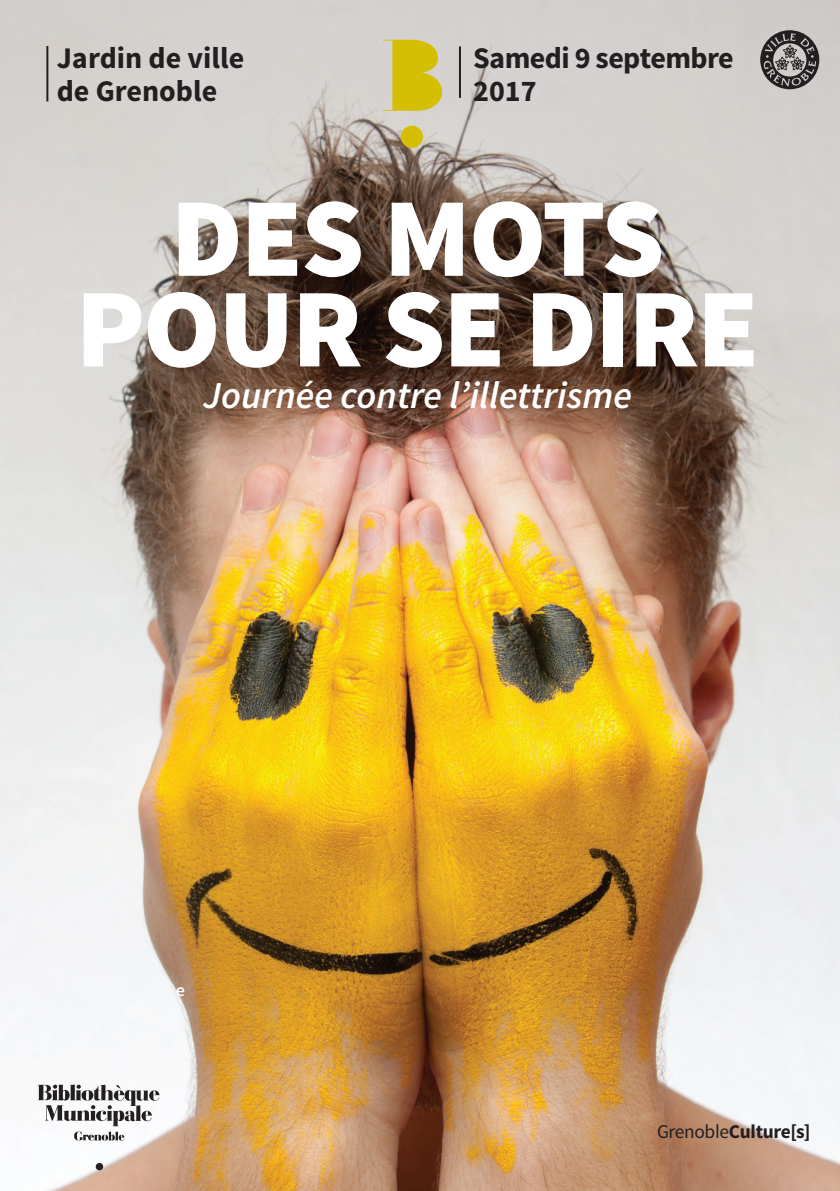
<style>
.page{position:relative;width:840px;height:1191px;background:#fff}
.page>*{position:absolute;margin:0;border:0;box-sizing:border-box;transform-origin:0 0}
.t1{font:900 112.4px "Source Sans Pro";letter-spacing:-.02em;color:#fff}
.t2{font:italic 600 38px "Source Sans Pro";color:#fff}
.t3{font:700 30px "Source Sans Pro";color:#231f20}
.t4{font:700 30px "Source Sans Pro";letter-spacing:-.02em;color:#231f20}
.t5{font:700 19.4px "Source Sans Pro";letter-spacing:-.02em;color:#231f20}
.t6{font:600 17.4px "Source Sans Pro";color:#fff;scale:1.04 1}
.s1{font-weight:400}
</style>
<div class="page">
<img style="left:0;top:0;width:839px;height:1191px">
<svg style="left:759px;top:30px;width:59px;height:59px;background:#777473"></svg>
<hr style="left:46px;top:46px;width:2px;height:55px;background:#231f20">
<svg style="left:37px;top:1084px;width:122px;height:57px"></svg>
<div style="left:96px;top:1163px;width:7px;height:7px;background:#231f20;border-radius:50%"></div>
<hr style="left:458px;top:46px;width:2px;height:52px;background:#231f20">
<svg style="left:383px;top:40px;width:59px;height:71px;background:#d5c43a"></svg>
<div style="left:400px;top:126px;width:23px;height:22px;background:#d5bf03;border-radius:50%"></div>
<p class="t3" style="left:57px;top:39px;width:189px">Jardin de ville</p>
<p class="t3" style="left:57px;top:71px;width:162px">de Grenoble</p>
<p class="t4" style="left:473px;top:39px;width:262px">Samedi 9 septembre</p>
<p class="t3" style="left:473px;top:71px;width:65px">2017</p>
<p class="t1" style="left:170px;top:165px;width:495px">DES MOTS</p>
<p class="t1" style="left:76px;top:256px;width:685px">POUR SE DIRE</p>
<p class="t2" style="left:203px;top:372px;width:430px">Journée contre l’illettrisme</p>
<p class="t6" style="left:176px;top:979px;width:10px">e</p>
<p class="t5" style="left:656px;top:1119px;width:155px"><span class="s1">Grenoble</span>Culture[s]</p>
</div>
